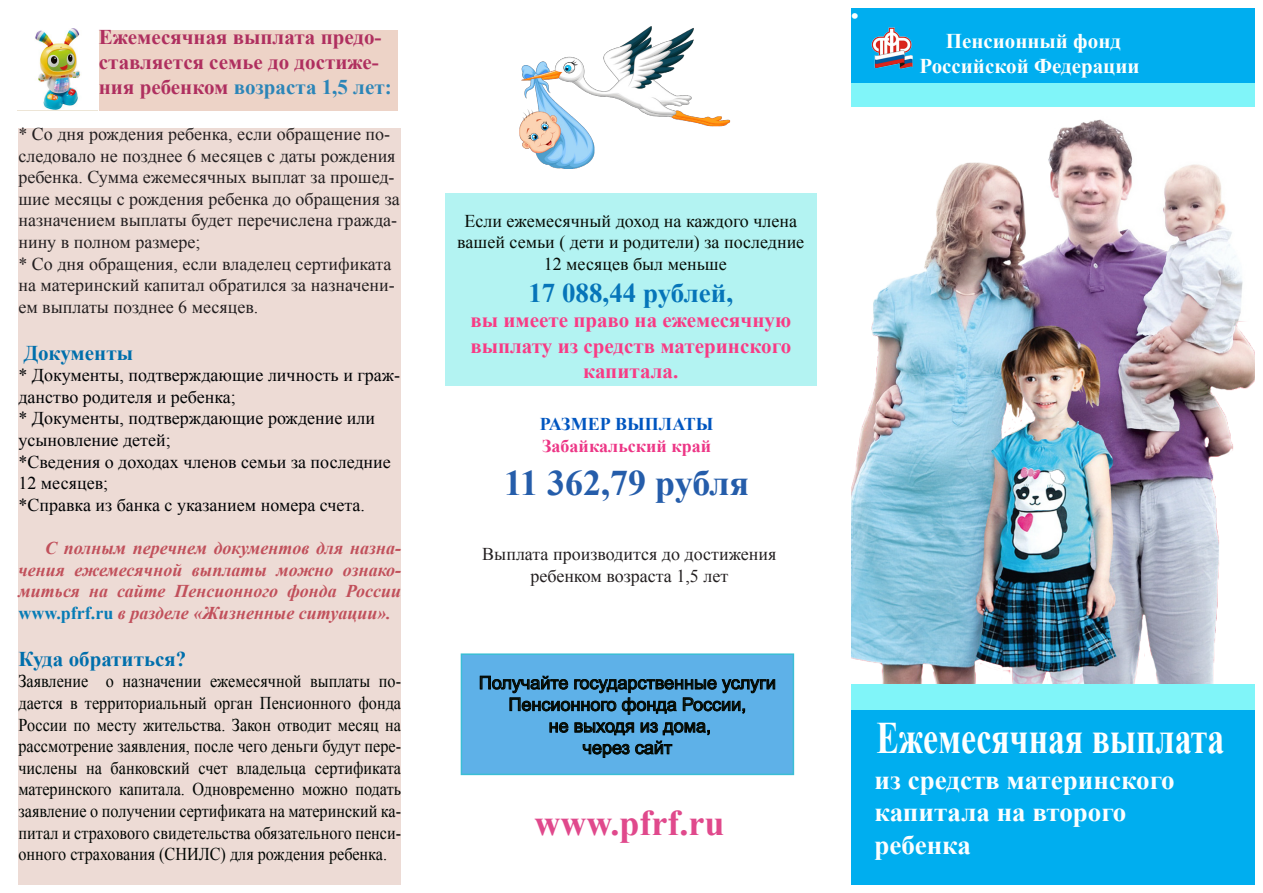
<style>
.page{position:relative;width:1263px;height:893px;background:#fff}
.page>*{position:absolute;margin:0;border:0;box-sizing:border-box;transform-origin:0 0}
.t1{font:700 45px "Times New Roman";color:#fdffff;scale:.75 1}
.t2{font:700 36px "Times New Roman";letter-spacing:-.005em;color:#255daa}
.t3{font:700 36px "Times New Roman";color:#e0498c}
.t4{font:700 27px "Times New Roman";color:#fcfeff}
.t5{font:700 27px "Times New Roman";color:#0675b9}
.t6{font:700 21px/25.2px "Times New Roman";color:#af2f5f}
.t7{font:700 21px "Times New Roman";color:#f83b85}
.t8{font:700 21px/25.2px "Times New Roman";color:#fefffd;text-align:center}
.t9{font:700 21px "Times New Roman";color:#006fac}
.t10{font:18px/21.6px "Times New Roman";color:#000502;text-align:justify;scale:.9 1}
.t11{font:18px/21.6px "Times New Roman";color:#231f20}
.t12{font:18px/21.6px "Times New Roman";color:#000204}
.t13{font:italic 700 18px/21.6px "Times New Roman";color:#c1505b;text-align:justify}
.t14{font:18px "Times New Roman";color:#060c06}
.t15{font:18px "Arial";color:#040b00}
.t16{font:700 18px "Times New Roman";color:#ed3686}
.t17{font:700 18px "Times New Roman";color:#0056c0}
.s1{color:#2b85b8}
.s2{font-style:normal;color:#077cb6}
</style>
<div class="page">
<img style="left:519px;top:27px;width:212px;height:142px">
<div style="left:445px;top:193px;width:371px;height:193px;background:#b3f3f2"></div>
<div style="left:461px;top:654px;width:332px;height:120px;background:#5eb1e8"></div>
<svg style="left:479px;top:675px;width:296px;height:40px"></svg>
<svg style="left:549px;top:722px;width:161px;height:36px"></svg>
<div style="left:461px;top:653px;width:333px;height:122px;border:2px solid #3bbed5"></div>
<svg style="left:17px;top:109px;width:81px;height:2px"></svg>
<img style="left:35px;top:28px;width:46px;height:81px">
<div style="left:99px;top:30px;width:298px;height:81px;background:#edd3c7"></div>
<div style="left:18px;top:128px;width:383px;height:756px;background:#eddbd5"></div>
<img style="left:851px;top:8px;width:403px;height:877px">
<div style="left:851px;top:686px;width:403px;height:198px;background:#00aeef"></div>
<div style="left:851px;top:9px;width:403px;height:91px;background:#00aeef"></div>
<div style="left:851px;top:685px;width:403px;height:25px;background:#80f5f9"></div>
<div style="left:851px;top:83px;width:403px;height:23px;background:#80f5f9"></div>
<img style="left:851px;top:8px;width:73px;height:109px">
<p class="t6" style="left:99px;top:24px;width:294px">Ежемесячная выплата предо&shy;ставляется семье до достиже&shy;ния ребенком <span class="s1">возраста 1,5 лет:</span></p>
<p class="t11" style="left:18px;top:123px;width:383px">* Со дня рождения ребенка, если обращение по&shy;следовало не позднее 6 месяцев с даты рождения ребенка. Сумма ежемесячных выплат за прошед&shy;шие месяцы с рождения ребенка до обращения за назначением выплаты будет перечислена гражда&shy;нину в полном размере;</p>
<p class="t11" style="left:18px;top:253px;width:378px">* Со дня обращения, если владелец сертификата на материнский капитал обратился за назначени&shy;ем выплаты позднее 6 месяцев.</p>
<p class="t9" style="left:24px;top:338px;width:111px">Документы</p>
<p class="t12" style="left:18px;top:364px;width:383px">* Документы, подтверждающие личность и граж&shy;данство родителя и ребенка;</p>
<p class="t12" style="left:18px;top:407px;width:358px">* Документы, подтверждающие рождение или усыновление детей;</p>
<p class="t12" style="left:18px;top:451px;width:374px">*Сведения о доходах членов семьи за последние<br>12 месяцев;</p>
<p class="t12" style="left:18px;top:494px;width:348px">*Справка из банка с указанием номера счета.</p>
<p class="t13" style="left:18px;top:537px;width:384px;text-indent:27px">С полным перечнем документов для назна&shy;чения ежемесячной выплаты можно ознако&shy;миться на сайте Пенсионного фонда России <span class="s2">www.pfrf.ru</span> в разделе «Жизненные ситуации».</p>
<p class="t9" style="left:18px;top:644px;width:169px">Куда обратиться?</p>
<p class="t10" style="left:18px;top:670px;width:427px">Заявление о назначении ежемесячной выплаты по&shy;дается в территориальный орган Пенсионного фонда России по месту жительства. Закон отводит месяц на рассмотрение заявления, после чего деньги будут пере&shy;числены на банковский счет владельца сертификата материнского капитала. Одновременно можно подать заявление о получении сертификата на материнский ка&shy;питал и страхового свидетельства обязательного пенси&shy;онного страхования (СНИЛС) для рождения ребенка.</p>
<p class="t8" style="left:851px;top:3px;width:9px">•</p>
<p class="t8" style="left:919px;top:28px;width:222px">Пенсионный фонд<br>Российской Федерации</p>
<p class="t14" style="left:464px;top:208px;width:334px">Если ежемесячный доход на каждого члена</p>
<p class="t14" style="left:457px;top:230px;width:348px">вашей семьи ( дети и родители) за последние</p>
<p class="t14" style="left:544px;top:252px;width:185px">12 месяцев был меньше</p>
<p class="t5" style="left:528px;top:274px;width:206px">17 088,44 рублей,</p>
<p class="t7" style="left:470px;top:306px;width:322px">вы имеете право на ежемесячную</p>
<p class="t7" style="left:470px;top:331px;width:322px">выплату из средств материнского</p>
<p class="t7" style="left:583px;top:356px;width:97px">капитала.</p>
<p class="t17" style="left:540px;top:412px;width:175px">РАЗМЕР ВЫПЛАТЫ</p>
<p class="t16" style="left:542px;top:433px;width:171px">Забайкальский край</p>
<p class="t2" style="left:504px;top:458px;width:246px">11 362,79 рубля</p>
<p class="t11" style="left:482px;top:543px;width:296px">Выплата производится до достижения</p>
<p class="t11" style="left:530px;top:564px;width:199px">ребенком возраста 1,5 лет</p>
<p class="t15" style="left:479px;top:671px;width:299px">Получайте государственные услуги</p>
<p class="t15" style="left:509px;top:692px;width:239px">Пенсионного фонда России,</p>
<p class="t15" style="left:549px;top:714px;width:164px">не выходя из дома,</p>
<p class="t15" style="left:583px;top:736px;width:91px">через сайт</p>
<p class="t3" style="left:534px;top:798px;width:191px">www.pfrf.ru</p>
<p class="t1" style="left:876px;top:706px;width:465px">Ежемесячная выплата</p>
<p class="t4" style="left:874px;top:761px;width:302px">из средств материнского</p>
<p class="t4" style="left:874px;top:794px;width:253px">капитала на второго</p>
<p class="t4" style="left:874px;top:826px;width:98px">ребенка</p>
</div>
